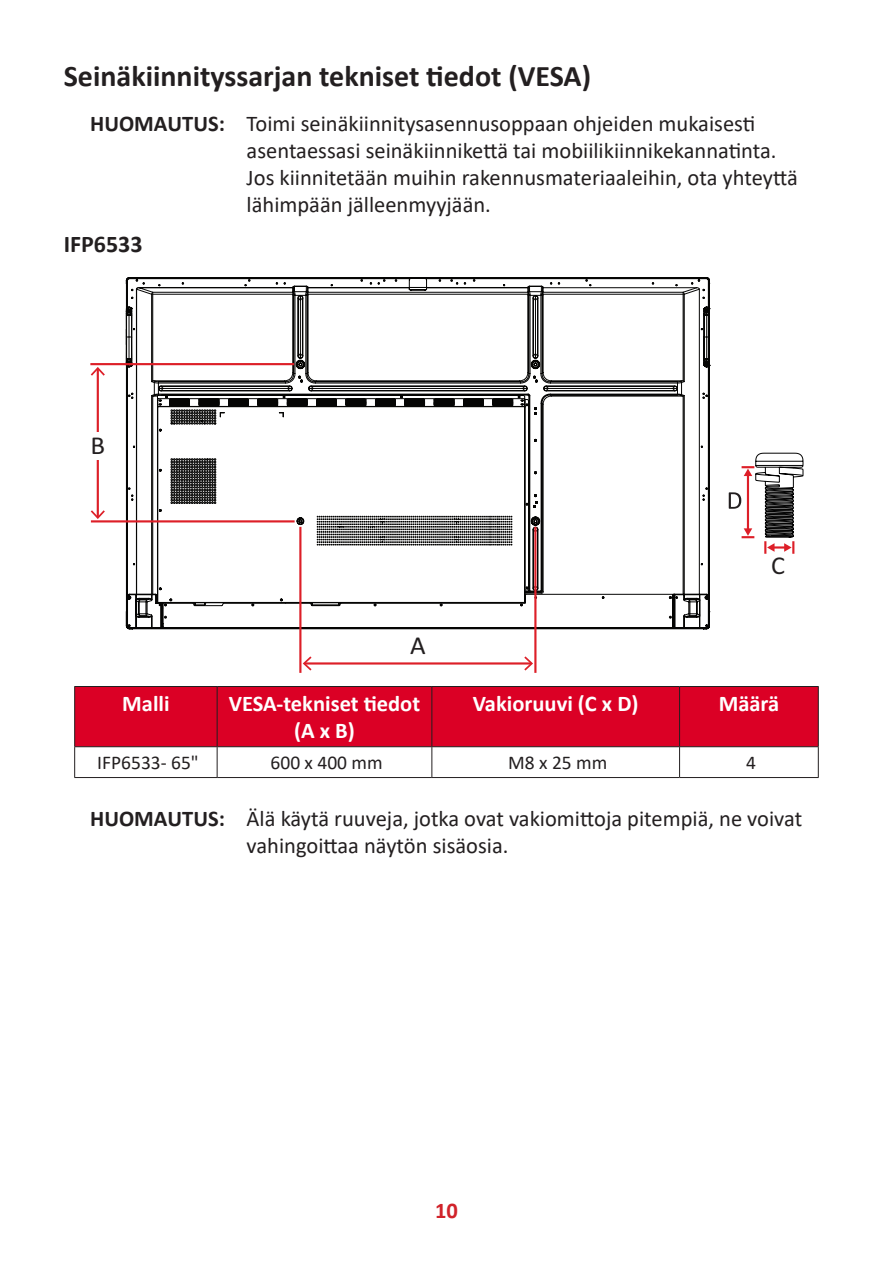
<style>
.page{position:relative;width:893px;height:1263px;background:#fff}
.page>*{position:absolute;margin:0;border:0;box-sizing:border-box;transform-origin:0 0}
.Heading_2{font:700 30px "Calibri";color:#231f20}
.t1{font:25.95px "Calibri";color:#231f20;scale:1.04 1}
.t2{font:25.95px "Calibri";color:#231f20}
.Heading_3{font:700 24px "Calibri";color:#231f20}
.Note{font:22.5px/27px "Calibri";color:#231f20}
.Table-Header{font:700 22.5px/27px "Calibri";color:#fff;text-align:center}
.t3{font:700 22.5px "Calibri";color:#d1232a}
.Table-Body{font:19.5px "Calibri";color:#231f20}
.s1{font-weight:700}
</style>
<div class="page">
<svg style="left:729px;top:452px;width:75px;height:102px"></svg>
<svg style="left:125px;top:280px;width:584px;height:393px"></svg>
<hr style="left:97px;top:369px;width:2px;height:148px;background:#dd1f28">
<svg style="left:91px;top:510px;width:14px;height:9px"></svg>
<svg style="left:91px;top:367px;width:14px;height:9px"></svg>
<div style="left:86px;top:432px;width:33px;height:28px;background:#fff"></div>
<hr style="left:305px;top:662px;width:226px;height:2px;background:#dd1f28">
<svg style="left:524px;top:656px;width:9px;height:14px"></svg>
<svg style="left:303px;top:656px;width:9px;height:14px"></svg>
<hr style="left:299px;top:527px;width:2px;height:146px;background:#dd1f28">
<hr style="left:534px;top:527px;width:2px;height:146px;background:#dd1f28">
<hr style="left:91px;top:520px;width:204px;height:2px;background:#dd1f28">
<hr style="left:90px;top:363px;width:204px;height:2px;background:#dd1f28">
<div style="left:75px;top:687px;width:743px;height:59px;background:#db0025"></div>
<hr style="left:74px;top:686px;width:143px;height:1px;background:#231f20">
<hr style="left:74px;top:687px;width:1px;height:59px;background:#231f20">
<hr style="left:217px;top:686px;width:215px;height:1px;background:#231f20">
<hr style="left:217px;top:687px;width:1px;height:59px;background:#231f20">
<hr style="left:432px;top:686px;width:248px;height:1px;background:#231f20">
<hr style="left:431px;top:687px;width:1px;height:59px;background:#231f20">
<hr style="left:680px;top:686px;width:139px;height:1px;background:#231f20">
<hr style="left:679px;top:687px;width:1px;height:59px;background:#231f20">
<hr style="left:818px;top:687px;width:1px;height:59px;background:#231f20">
<hr style="left:74px;top:746px;width:143px;height:1px;background:#231f20">
<hr style="left:74px;top:747px;width:1px;height:30px;background:#231f20">
<hr style="left:217px;top:746px;width:215px;height:1px;background:#231f20">
<hr style="left:217px;top:747px;width:1px;height:30px;background:#231f20">
<hr style="left:432px;top:746px;width:248px;height:1px;background:#231f20">
<hr style="left:431px;top:747px;width:1px;height:30px;background:#231f20">
<hr style="left:680px;top:746px;width:139px;height:1px;background:#231f20">
<hr style="left:679px;top:747px;width:1px;height:30px;background:#231f20">
<hr style="left:818px;top:747px;width:1px;height:30px;background:#231f20">
<hr style="left:74px;top:777px;width:143px;height:1px;background:#231f20">
<hr style="left:217px;top:777px;width:215px;height:1px;background:#231f20">
<hr style="left:432px;top:777px;width:248px;height:1px;background:#231f20">
<hr style="left:680px;top:777px;width:139px;height:1px;background:#231f20">
<p class="Heading_2" style="left:64px;top:55px;width:529px">Seinäkiinnityssarjan tekniset tiedot (VESA)</p>
<p class="Note" style="left:247px;top:109px;width:553px;text-indent:-156px"><span class="s1">HUOMAUTUS:</span> Toimi seinäkiinnitysasennusoppaan ohjeiden mukaisesti asentaessasi seinäkiinnikettä tai mobiilikiinnikekannatinta.<br>Jos kiinnitetään muihin rakennusmateriaaleihin, ota yhteyttä lähimpään jälleenmyyjään.</p>
<p class="Heading_3" style="left:64px;top:227px;width:80px">IFP6533</p>
<p class="t1" style="left:90px;top:427px;width:16px">B</p>
<p class="t1" style="left:410px;top:627px;width:16px">A</p>
<p class="t2" style="left:771px;top:548px;width:15px">C</p>
<p class="Table-Header" style="left:122px;top:690px;width:49px">Malli</p>
<p class="Table-Header" style="left:229px;top:690px;width:193px">VESA-tekniset tiedot (A x B)</p>
<p class="Table-Header" style="left:473px;top:690px;width:167px">Vakioruuvi (C x D)</p>
<p class="Table-Header" style="left:719px;top:690px;width:62px">Määrä</p>
<p class="Table-Body" style="left:97px;top:749px;width:103px">IFP6533- 65"</p>
<p class="Table-Body" style="left:271px;top:749px;width:114px">600 x 400 mm</p>
<p class="Table-Body" style="left:508px;top:749px;width:101px">M8 x 25 mm</p>
<p class="Table-Body" style="left:746px;top:749px;width:11px">4</p>
<p class="Note" style="left:247px;top:804px;width:557px;text-indent:-156px"><span class="s1">HUOMAUTUS:</span> Älä käytä ruuveja, jotka ovat vakiomittoja pitempiä, ne voivat vahingoittaa näytön sisäosia.</p>
<p class="t3" style="left:435px;top:1194px;width:24px">10</p>
</div>
